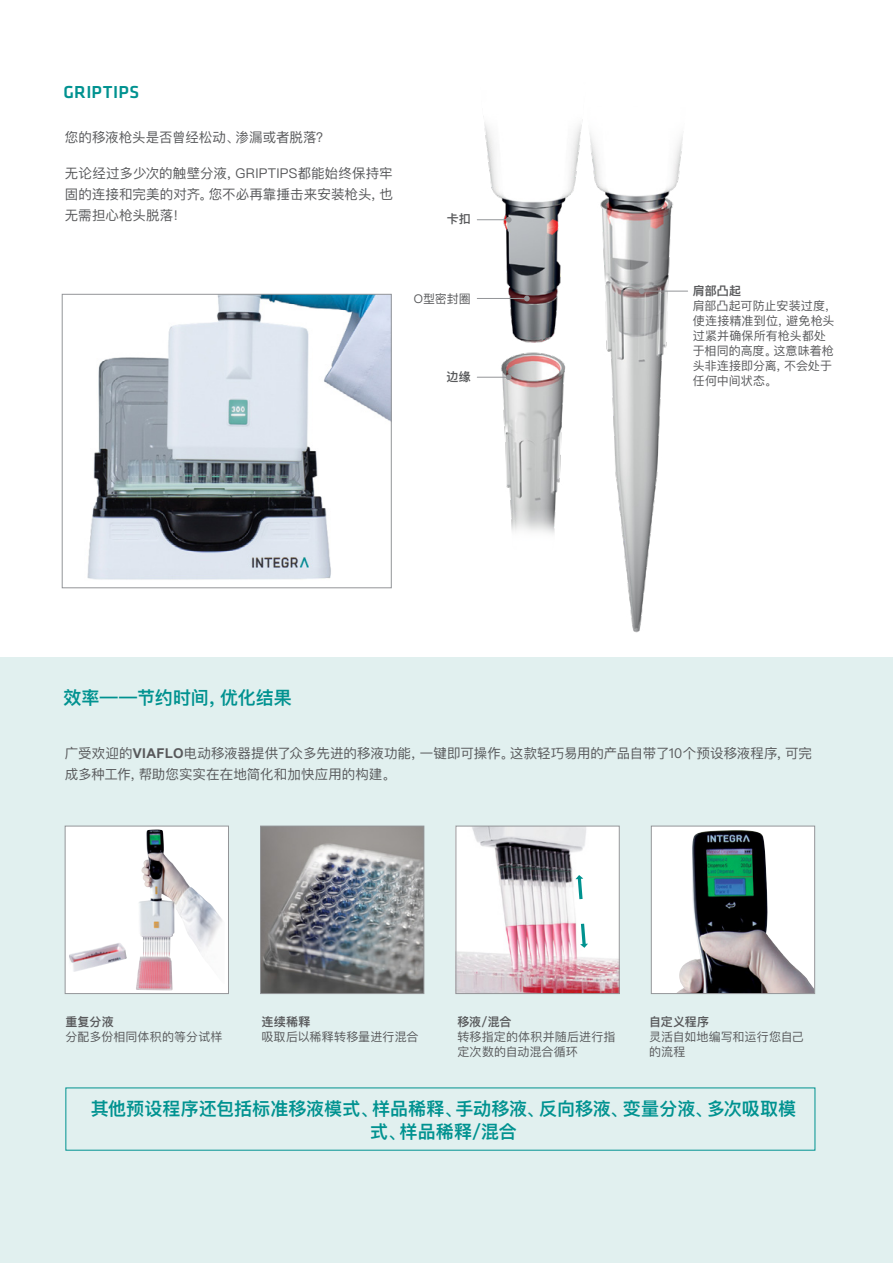
<style>
.page{position:relative;width:893px;height:1263px;background:#fff}
.page>*{position:absolute;margin:0;border:0;box-sizing:border-box;transform-origin:0 0}
.t1{font:600 18px/22.5px "Ping Fang SC";color:#009290;text-align:center}
.t2{font:500 18px "Klavika Basic";letter-spacing:.025em;color:#009290}
.t3{font:13.5px/21px "Ping Fang SC";letter-spacing:.005em;color:#58595b}
.t4{font:12px/15px "Ping Fang SC";letter-spacing:.005em;color:#58595b}
.t5{font:600 12px "Ping Fang SC";letter-spacing:.01em;color:#58595b}
.s1{font-family:"Arial";font-weight:700}
</style>
<div class="page">
<div style="left:0;top:657px;width:893px;height:606px;background:#e1f0ef"></div>
<div style="left:65px;top:826px;width:163px;height:167px;background:#fff"></div>
<img style="left:136px;top:829px;width:86px;height:161px">
<div style="left:65px;top:826px;width:164px;height:168px;border:1px solid #939598"></div>
<img style="left:262px;top:828px;width:160px;height:164px">
<div style="left:260px;top:826px;width:164px;height:168px;border:1px solid #939598"></div>
<img style="left:458px;top:828px;width:159px;height:164px">
<div style="left:456px;top:826px;width:163px;height:168px;border:1px solid #939598"></div>
<div style="left:651px;top:826px;width:164px;height:167px;background:#fff"></div>
<img style="left:678px;top:830px;width:135px;height:162px">
<div style="left:651px;top:826px;width:164px;height:168px;border:1px solid #939598"></div>
<svg style="left:580px;top:924px;width:8px;height:24px"></svg>
<svg style="left:576px;top:875px;width:7px;height:24px"></svg>
<img style="left:87px;top:296px;width:303px;height:284px">
<div style="left:62px;top:294px;width:330px;height:294px;border:1px solid #939598"></div>
<img style="left:477px;top:120px;width:106px;height:414px">
<img style="left:589px;top:133px;width:99px;height:500px">
<hr style="left:477px;top:298px;width:50px;height:1px;background:#939598">
<svg style="left:524px;top:296px;width:6px;height:5px"></svg>
<hr style="left:642px;top:291px;width:46px;height:1px;background:#939598">
<svg style="left:639px;top:288px;width:6px;height:6px"></svg>
<hr style="left:477px;top:219px;width:32px;height:1px;background:#939598">
<svg style="left:506px;top:217px;width:6px;height:6px"></svg>
<hr style="left:477px;top:377px;width:32px;height:1px;background:#939598">
<svg style="left:506px;top:374px;width:6px;height:6px"></svg>
<h1 class="t2" style="left:63px;top:80px;width:77px">GRIPTIPS</h1>
<p class="t3" style="left:65px;top:127px;width:266px">您的移液枪头是否曾经松动、渗漏或者脱落？</p>
<p class="t3" style="left:65px;top:163px;width:329px;text-align:justify">无论经过多少次的触壁分液，GRIPTIPS都能始终保持牢固的连接和完美的对齐。您不必再靠捶击来安装枪头，也无需担心枪头脱落！</p>
<p class="t5" style="left:447px;top:211px;width:25px">卡扣</p>
<p class="t4" style="left:414px;top:291px;width:59px">O型密封圈</p>
<p class="t5" style="left:446px;top:370px;width:26px">边缘</p>
<h1 class="t1" style="left:63px;top:686px;width:230px">效率——节约时间，优化结果</h1>
<p class="t5" style="left:693px;top:284px;width:50px">肩部凸起</p>
<p class="t4" style="left:693px;top:298px;width:146px">肩部凸起可防止安装过度，使连接精准到位，避免枪头过紧并确保所有枪头都处于相同的高度。这意味着枪头非连接即分离，不会处于任何中间状态。</p>
<p class="t3" style="left:65px;top:742px;width:749px">广受欢迎的<span class="s1">VIAFLO</span>电动移液器提供了众多先进的移液功能，一键即可操作。这款轻巧易用的产品自带了10个预设移液程序，可完成多种工作，帮助您实实在在地简化和加快应用的构建。</p>
<p class="t5" style="left:66px;top:1014px;width:50px">重复分液</p>
<p class="t4" style="left:66px;top:1029px;width:158px">分配多份相同体积的等分试样</p>
<p class="t5" style="left:261px;top:1014px;width:50px">连续稀释</p>
<p class="t4" style="left:261px;top:1029px;width:159px">吸取后以稀释转移量进行混合</p>
<p class="t5" style="left:457px;top:1014px;width:56px">移液/混合</p>
<p class="t4" style="left:457px;top:1029px;width:160px">转移指定的体积并随后进行指定次数的自动混合循环</p>
<p class="t5" style="left:649px;top:1014px;width:62px">自定义程序</p>
<p class="t4" style="left:649px;top:1029px;width:156px">灵活自如地编写和运行您自己的流程</p>
<h1 class="t1" style="left:91px;top:1097px;width:707px">其他预设程序还包括标准移液模式、样品稀释、手动移液、反向移液、变量分液、多次吸取模式、样品稀释/混合</h1>
</div>
